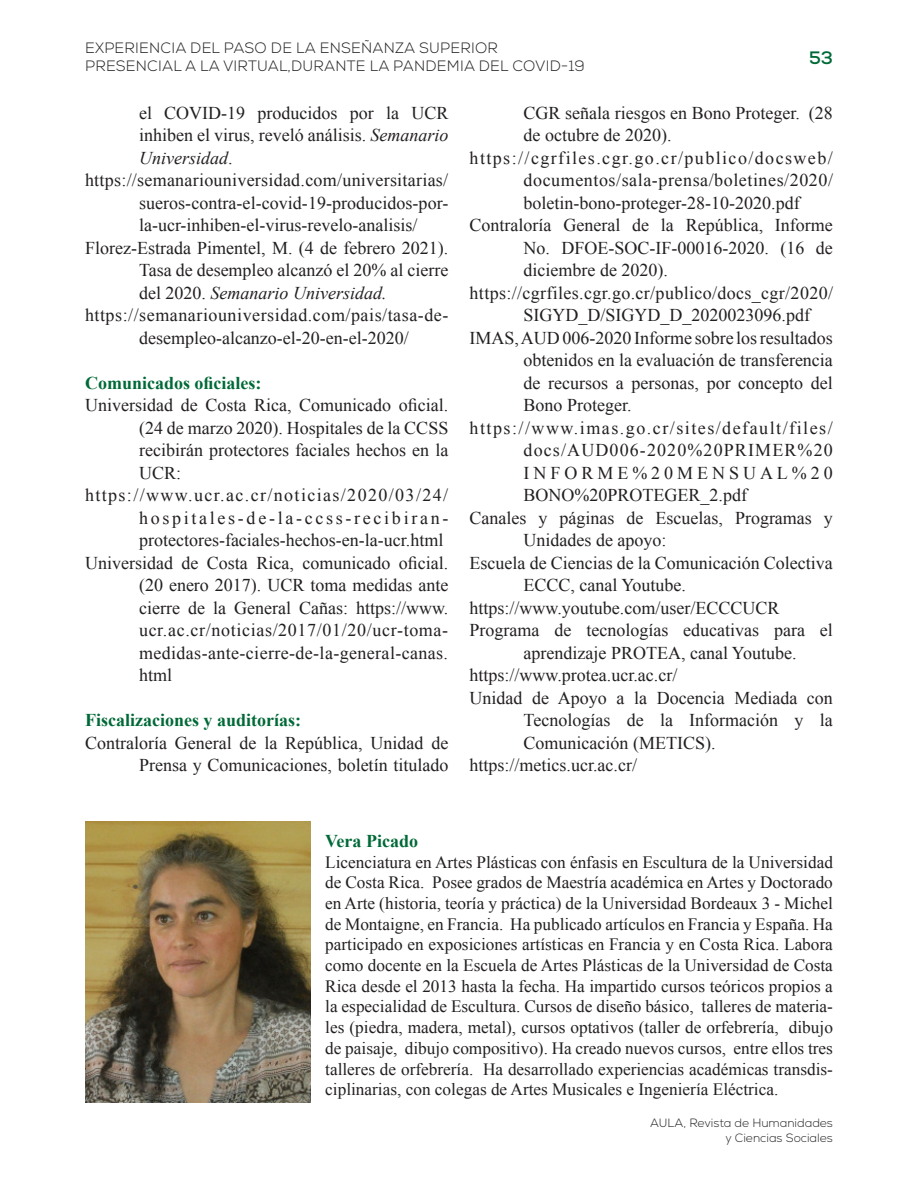
<style>
.page{position:relative;width:918px;height:1188px;background:#fff}
.page>*{position:absolute;margin:0;border:0;box-sizing:border-box;transform-origin:0 0}
.heading_1{font:18px/22.5px "Times New Roman";color:#231f20;text-align:justify}
.heading_1-2{font:18px/22.5px "Times New Roman";letter-spacing:.03em;color:#231f20}
.heading_1-3{font:18px/22.5px "Times New Roman";letter-spacing:.02em;color:#231f20}
.t1{font:700 18px "Times New Roman";color:#006937}
.t2{font:700 18px "Nexa";color:#006937}
.t3{font:17.25px/20.7px "Times New Roman";color:#231f20;text-align:justify}
.t4{font:300 15px/18px "Nexa";letter-spacing:.015em;color:#231f20}
.t5{font:300 12px/14.4px "Nexa";color:#231f20;text-align:right}
.s1{font-style:italic}
</style>
<div class="page">
<img style="left:85px;top:822px;width:225px;height:281px">
<p class="t4" style="left:85px;top:39px;width:501px">EXPERIENCIA DEL PASO DE LA ENSEÑANZA SUPERIOR<br>PRESENCIAL A LA VIRTUAL,DURANTE LA PANDEMIA DEL COVID-19</p>
<p class="t2" style="left:809px;top:46px;width:25px">53</p>
<p class="heading_1" style="left:139px;top:101px;width:311px">el COVID-19 producidos por la UCR inhiben el virus, reveló análisis. <span class="s1">Semanario Universidad</span>.</p>
<p class="heading_1" style="left:139px;top:169px;width:311px;text-indent:-54px">https://semanariouniversidad.com/universitarias/ sueros-contra-el-covid-19-producidos-por&shy;la-ucr-inhiben-el-virus-revelo-analisis/</p>
<p class="heading_1" style="left:139px;top:236px;width:311px;text-indent:-54px">Florez-Estrada Pimentel, M. (4 de febrero 2021).<br>Tasa de desempleo alcanzó el 20% al cierre del 2020. <span class="s1">Semanario Universidad.</span></p>
<p class="heading_1-2" style="left:139px;top:304px;width:311px;text-indent:-54px">https://semanariouniversidad.com/pais/tasa-de&shy;desempleo-alcanzo-el-20-en-el-2020/</p>
<p class="t1" style="left:85px;top:370px;width:178px">Comunicados oficiales:</p>
<p class="heading_1" style="left:139px;top:394px;width:311px;text-indent:-54px">Universidad de Costa Rica, Comunicado oficial. (24 de marzo 2020). Hospitales de la CCSS recibirán protectores faciales hechos en la UCR:</p>
<p class="heading_1" style="left:139px;top:484px;width:311px;text-indent:-54px">https://www.ucr.ac.cr/noticias/2020/03/24/ hospitales-de-la-ccss-recibiran&shy;protectores-faciales-hechos-en-la-ucr.html</p>
<p class="heading_1" style="left:139px;top:551px;width:311px;text-indent:-54px">Universidad de Costa Rica, comunicado oficial. (20 enero 2017). UCR toma medidas ante cierre de la General Cañas: https://www. ucr.ac.cr/noticias/2017/01/20/ucr-toma&shy;medidas-ante-cierre-de-la-general-canas. html</p>
<p class="t1" style="left:85px;top:708px;width:217px">Fiscalizaciones y auditorías:</p>
<p class="heading_1" style="left:85px;top:731px;width:365px;text-align:right">Contraloría General de la República, Unidad de<br>Prensa y Comunicaciones, boletín titulado</p>
<p class="heading_1" style="left:524px;top:101px;width:311px">CGR señala riesgos en Bono Proteger. (28 de octubre de 2020).</p>
<p class="heading_1" style="left:524px;top:146px;width:311px;text-indent:-54px">https://cgrfiles.cgr.go.cr/publico/docsweb/ documentos/sala-prensa/boletines/2020/ boletin-bono-proteger-28-10-2020.pdf</p>
<p class="heading_1" style="left:524px;top:214px;width:311px;text-indent:-54px">Contraloría General de la República, Informe No. DFOE-SOC-IF-00016-2020. (16 de diciembre de 2020).</p>
<p class="heading_1-3" style="left:524px;top:281px;width:311px;text-indent:-54px">https://cgrfiles.cgr.go.cr/publico/docs_cgr/2020/<br>SIGYD_D/SIGYD_D_2020023096.pdf</p>
<p class="heading_1" style="left:524px;top:326px;width:311px;text-indent:-54px">IMAS, AUD 006-2020 Informe sobre los resultados obtenidos en la evaluación de transferencia de recursos a personas, por concepto del Bono Proteger.</p>
<p class="heading_1" style="left:524px;top:416px;width:311px;text-indent:-54px">https://www.imas.go.cr/sites/default/files/ docs/AUD006-2020%20PRIMER%20<br>INFORME%20MENSUAL%20<br>BONO%20PROTEGER_2.pdf</p>
<p class="heading_1" style="left:524px;top:506px;width:311px;text-indent:-54px">Canales y páginas de Escuelas, Programas y<br>Unidades de apoyo:</p>
<p class="heading_1" style="left:524px;top:551px;width:311px;text-indent:-54px">Escuela de Ciencias de la Comunicación Colectiva<br>ECCC, canal Youtube.</p>
<p class="heading_1" style="left:470px;top:596px;width:311px">https://www.youtube.com/user/ECCCUCR</p>
<p class="heading_1" style="left:524px;top:619px;width:311px;text-indent:-54px">Programa de tecnologías educativas para el aprendizaje PROTEA, canal Youtube.</p>
<p class="heading_1" style="left:470px;top:664px;width:209px">https://www.protea.ucr.ac.cr/</p>
<p class="heading_1" style="left:524px;top:686px;width:311px;text-indent:-54px">Unidad de Apoyo a la Docencia Mediada con Tecnologías de la Información y la Comunicación (METICS).</p>
<p class="heading_1" style="left:470px;top:754px;width:169px">https://metics.ucr.ac.cr/</p>
<p class="t1" style="left:325px;top:828px;width:94px">Vera Picado</p>
<p class="t3" style="left:325px;top:851px;width:509px">Licenciatura en Artes Plásticas con énfasis en Escultura de la Universidad de Costa Rica. Posee grados de Maestría académica en Artes y Doctorado en Arte (historia, teoría y práctica) de la Universidad Bordeaux 3 - Michel de Montaigne, en Francia. Ha publicado artículos en Francia y España. Ha participado en exposiciones artísticas en Francia y en Costa Rica. Labora como docente en la Escuela de Artes Plásticas de la Universidad de Costa Rica desde el 2013 hasta la fecha. Ha impartido cursos teóricos propios a la especialidad de Escultura. Cursos de diseño básico, talleres de materia&shy;les (piedra, madera, metal), cursos optativos (taller de orfebrería, dibujo de paisaje, dibujo compositivo). Ha creado nuevos cursos, entre ellos tres talleres de orfebrería. Ha desarrollado experiencias académicas transdis&shy;ciplinarias, con colegas de Artes Musicales e Ingeniería Eléctrica.</p>
<p class="t5" style="left:650px;top:1116px;width:184px">AULA, Revista de Humanidades y Ciencias Sociales</p>
</div>
